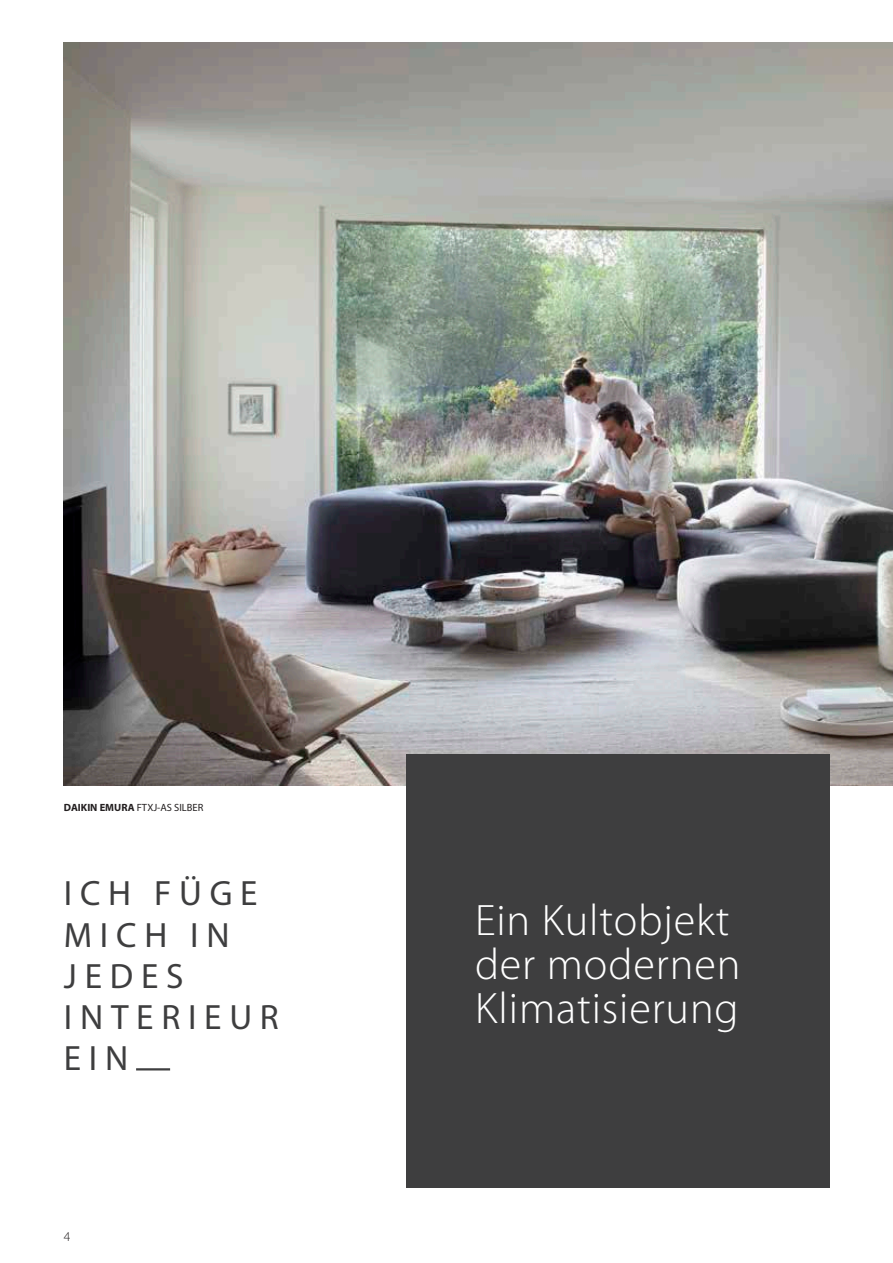
<style>
.page{position:relative;width:893px;height:1263px;background:#fff}
.page>*{position:absolute;margin:0;border:0;box-sizing:border-box;transform-origin:0 0}
.t1{font:300 44.25px/44.2px "Myriad Pro";letter-spacing:.02em;color:#fff}
.t2{font:35.25px/41.2px "Myriad Pro";letter-spacing:.22em;color:#3e3e3f}
.t3{font:300 13.5px "Myriad Pro";color:#231f20}
.t4{font:10.5px "Myriad Pro";color:#231f20}
.s1{font-weight:700}
</style>
<div class="page">
<img style="left:64px;top:43px;width:829px;height:742px">
<div style="left:406px;top:755px;width:424px;height:433px;background:#3e3e3f"></div>
<hr style="left:136px;top:1068px;width:34px;height:2px;background:#3e3e3f">
<p class="t4" style="left:64px;top:801px;width:141px"><span class="s1">DAIKIN EMURA</span> FTXJ-AS SILBER</p>
<p class="t2" style="left:64px;top:872px;width:217px">ICH FÜGE<br>MICH IN<br>JEDES<br>INTERIEUR<br>EIN</p>
<p class="t3" style="left:64px;top:1229px;width:8px">4</p>
<p class="t1" style="left:475px;top:898px;width:267px">Ein Kultobjekt der modernen<br>Klimatisierung</p>
</div>
